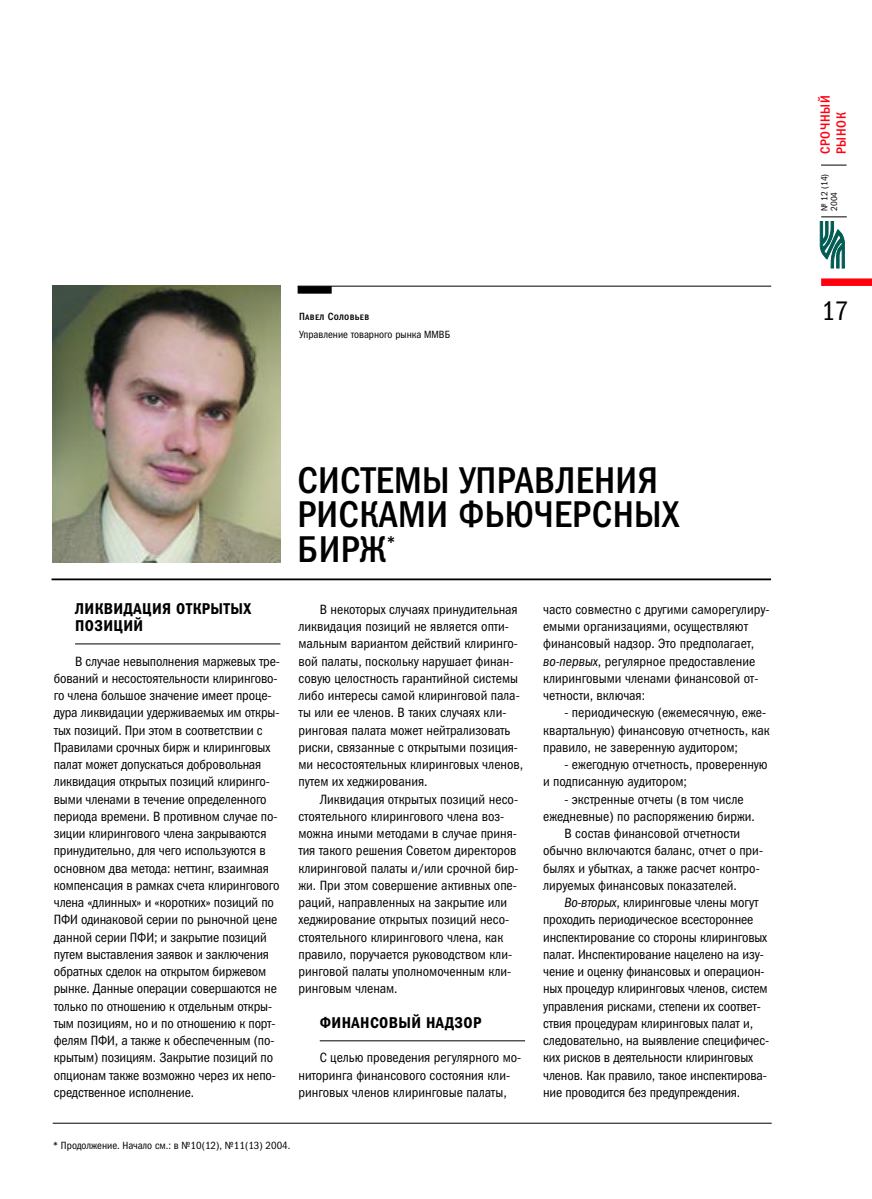
<style>
.page{position:relative;width:872px;height:1199px;background:#fff}
.page>*{position:absolute;margin:0;border:0;box-sizing:border-box;transform-origin:0 0}
.t1{font:37.5px/34.5px "Franklin Gothic Medi Cond C";letter-spacing:.01em;color:#000}
.t2{font:27px "Franklin Gothic Book Cond C";color:#000}
.t3{font:15.75px/17.2px "Franklin Gothic Demi Cond C";letter-spacing:.025em;color:#000}
.t4{font:13.5px/17.2px "Franklin Gothic Book Cond C";letter-spacing:-.01em;color:#000}
.t5{font:13.5px/15.8px "Franklin Gothic Medi Cond C";letter-spacing:.055em;color:#ff000f}
.t6{font:10.5px "Franklin Gothic Book Cond C";color:#000}
.t7{font:10.5px "Franklin Gothic Medi Cond SCC";letter-spacing:.025em;color:#000}
.t8{font:9px/9.8px "Franklin Gothic Book Cond C";color:#000}
.s1{font-style:italic}
</style>
<div class="page">
<div style="left:821px;top:278px;width:51px;height:8px;background:#ff000f"></div>
<svg style="left:819px;top:221px;width:26px;height:48px"></svg>
<svg style="left:820px;top:217px;width:26px;height:51px"></svg>
<img style="left:52px;top:286px;width:228px;height:276px">
<div style="left:297px;top:286px;width:34px;height:8px;background:#000"></div>
<hr style="left:297px;top:286px;width:474px;height:1px;background:#000">
<hr style="left:75px;top:643px;width:205px;height:1px;background:#000">
<hr style="left:320px;top:1040px;width:205px;height:1px;background:#000">
<hr style="left:52px;top:578px;width:719px;height:2px;background:#000">
<hr style="left:53px;top:1122px;width:718px;height:1px;background:#000">
<svg style="left:821px;top:165px;width:25px;height:1px"></svg>
<p class="t7" style="left:299px;top:311px;width:72px">Павел Соловьев</p>
<p class="t6" style="left:299px;top:330px;width:153px">Управление товарного рынка ММВБ</p>
<p class="t5" style="left:818px;top:154px;width:60px;rotate:-90deg">СРОЧНЫЙ<br>РЫНОК</p>
<p class="t8" style="left:820px;top:211px;width:39px;rotate:-90deg">№ 12 (14)<br>2004</p>
<h2 class="t2" style="left:821px;top:301px;width:29px">17</h2>
<p class="t3" style="left:75px;top:601px;width:178px">ЛИКВИДАЦИЯ ОТКРЫТЫХ<br>ПОЗИЦИЙ</p>
<p class="t4" style="left:54px;top:653px;width:228px;text-indent:21px">В случае невыполнения маржевых тре&shy;бований и несостоятельности клирингово&shy;го члена большое значение имеет проце&shy;дура ликвидации удерживаемых им откры&shy;тых позиций. При этом в соответствии с Правилами срочных бирж и клиринговых палат может допускаться добровольная ликвидация открытых позиций клиринго&shy;выми членами в течение определенного периода времени. В противном случае по&shy;зиции клирингового члена закрываются принудительно, для чего используются в основном два метода: неттинг, взаимная компенсация в рамках счета клирингового члена «длинных» и «коротких» позиций по ПФИ одинаковой серии по рыночной цене данной серии ПФИ; и закрытие позиций путем выставления заявок и заключения обратных сделок на открытом биржевом рынке. Данные операции совершаются не только по отношению к отдельным откры&shy;тым позициям, но и по отношению к порт&shy;фелям ПФИ, а также к обеспеченным (по&shy;крытым) позициям. Закрытие позиций по опционам также возможно через их непо&shy;средственное исполнение.</p>
<h1 class="t1" style="left:297px;top:467px;width:383px">СИСТЕМЫ УПРАВЛЕНИЯ<br>РИСКАМИ ФЬЮЧЕРСНЫХ<br>БИРЖ<sup>*</sup></h1>
<p class="t4" style="left:298px;top:602px;width:226px;text-indent:21px">В некоторых случаях принудительная ликвидация позиций не является опти&shy;мальным вариантом действий клиринго&shy;вой палаты, поскольку нарушает финан&shy;совую целостность гарантийной системы либо интересы самой клиринговой пала&shy;ты или ее членов. В таких случаях кли&shy;ринговая палата может нейтрализовать риски, связанные с открытыми позиция&shy;ми несостоятельных клиринговых членов, путем их хеджирования.</p>
<p class="t4" style="left:298px;top:791px;width:222px;text-indent:21px">Ликвидация открытых позиций несо&shy;стоятельного клирингового члена воз&shy;можна иными методами в случае приня&shy;тия такого решения Советом директоров клиринговой палаты и/или срочной бир&shy;жи. При этом совершение активных опе&shy;раций, направленных на закрытие или хеджирование открытых позиций несо&shy;стоятельного клирингового члена, как правило, поручается руководством кли&shy;ринговой палаты уполномоченным кли&shy;ринговым членам.</p>
<p class="t3" style="left:320px;top:1015px;width:163px">ФИНАНСОВЫЙ НАДЗОР</p>
<p class="t4" style="left:298px;top:1050px;width:224px;text-indent:21px">С целью проведения регулярного мо&shy;ниторинга финансового состояния кли&shy;ринговых членов клиринговые палаты,</p>
<p class="t4" style="left:543px;top:602px;width:228px">часто совместно с другими саморегулиру&shy;емыми организациями, осуществляют финансовый надзор. Это предполагает, <span class="s1">во-первых</span>, регулярное предоставление клиринговыми членами финансовой от&shy;четности, включая:</p>
<p class="t4" style="left:543px;top:705px;width:228px;text-indent:21px">- периодическую (ежемесячную, еже&shy;квартальную) финансовую отчетность, как правило, не заверенную аудитором;</p>
<p class="t4" style="left:543px;top:757px;width:226px;text-indent:21px">- ежегодную отчетность, проверенную и подписанную аудитором;</p>
<p class="t4" style="left:564px;top:791px;width:181px">- экстренные отчеты (в том числе</p>
<p class="t4" style="left:543px;top:809px;width:213px">ежедневные) по распоряжению биржи.</p>
<p class="t4" style="left:564px;top:826px;width:177px">В состав финансовой отчетности</p>
<p class="t4" style="left:543px;top:843px;width:221px">обычно включаются баланс, отчет о при-</p>
<p class="t4" style="left:543px;top:860px;width:218px">былях и убытках, а также расчет контро-</p>
<p class="t4" style="left:543px;top:878px;width:195px">лируемых финансовых показателей.</p>
<p class="t4" style="left:564px;top:895px;width:196px"><span class="s1">Во-вторых</span>, клиринговые члены могут</p>
<p class="t4" style="left:543px;top:912px;width:212px">проходить периодическое всестороннее</p>
<p class="t4" style="left:543px;top:929px;width:226px">инспектирование со стороны клиринговых</p>
<p class="t4" style="left:543px;top:947px;width:222px">палат. Инспектирование нацелено на изу-</p>
<p class="t4" style="left:543px;top:964px;width:223px">чение и оценку финансовых и операцион-</p>
<p class="t4" style="left:543px;top:981px;width:226px">ных процедур клиринговых членов, систем</p>
<p class="t4" style="left:543px;top:998px;width:219px">управления рисками, степени их соответ-</p>
<p class="t4" style="left:543px;top:1016px;width:211px">ствия процедурам клиринговых палат и,</p>
<p class="t4" style="left:543px;top:1033px;width:227px">следовательно, на выявление специфичес-</p>
<p class="t4" style="left:543px;top:1050px;width:211px">ких рисков в деятельности клиринговых</p>
<p class="t4" style="left:543px;top:1067px;width:225px">членов. Как правило, такое инспектирова-</p>
<p class="t4" style="left:543px;top:1085px;width:199px">ние проводится без предупреждения.</p>
<p class="t6" style="left:53px;top:1141px;width:239px">* Продолжение. Начало см.: в №10(12), №11(13) 2004.</p>
</div>
